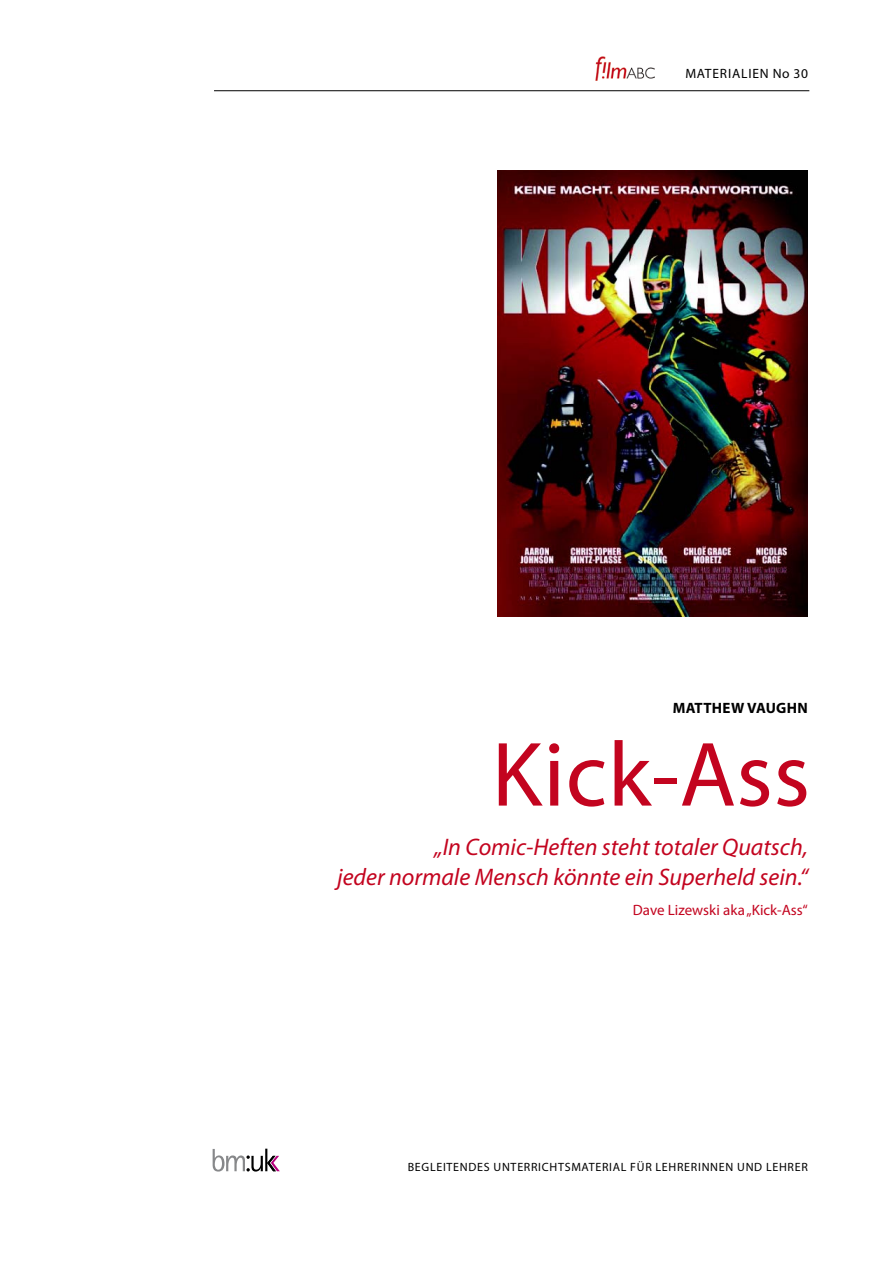
<style>
.page{position:relative;width:893px;height:1263px;background:#fff}
.page>*{position:absolute;margin:0;border:0;box-sizing:border-box;transform-origin:0 0}
.t1{font:92.25px "Myriad Pro";color:#c3041f}
.t2{font:italic 24px/30px "Myriad Pro";color:#c3041f;text-align:right}
.t3{font:15px "Myriad Pro";color:#c3041f}
.t4{font:700 15px "Myriad Pro";letter-spacing:.02em;color:#000}
.t5{font:13.5px "Myriad Pro";letter-spacing:.06em;color:#000}
.t6{font:12px "Myriad Pro";letter-spacing:.06em;color:#000}
</style>
<div class="page">
<hr style="left:214px;top:90px;width:595px;height:1px;background:#000">
<svg style="left:213px;top:1149px;width:67px;height:22px"></svg>
<img style="left:595px;top:57px;width:59px;height:24px">
<img style="left:497px;top:170px;width:311px;height:447px">
<p class="t5" style="left:685px;top:65px;width:124px">MATERIALIEN NO 30</p>
<p class="t4" style="left:673px;top:698px;width:137px">MATTHEW VAUGHN</p>
<h1 class="t1" style="left:492px;top:718px;width:320px">KICK-ASS</h1>
<p class="t2" style="left:337px;top:831px;width:472px">„In Comic-Heften steht totaler Quatsch,<br>jeder normale Mensch könnte ein Superheld sein.“</p>
<p class="t3" style="left:633px;top:901px;width:176px">DAVE LIZEWSKI AKA „KICK-ASS“</p>
<p class="t6" style="left:408px;top:1160px;width:402px">BEGLEITENDES UNTERRICHTSMATERIAL FÜR LEHRERINNEN UND LEHRER</p>
</div>
